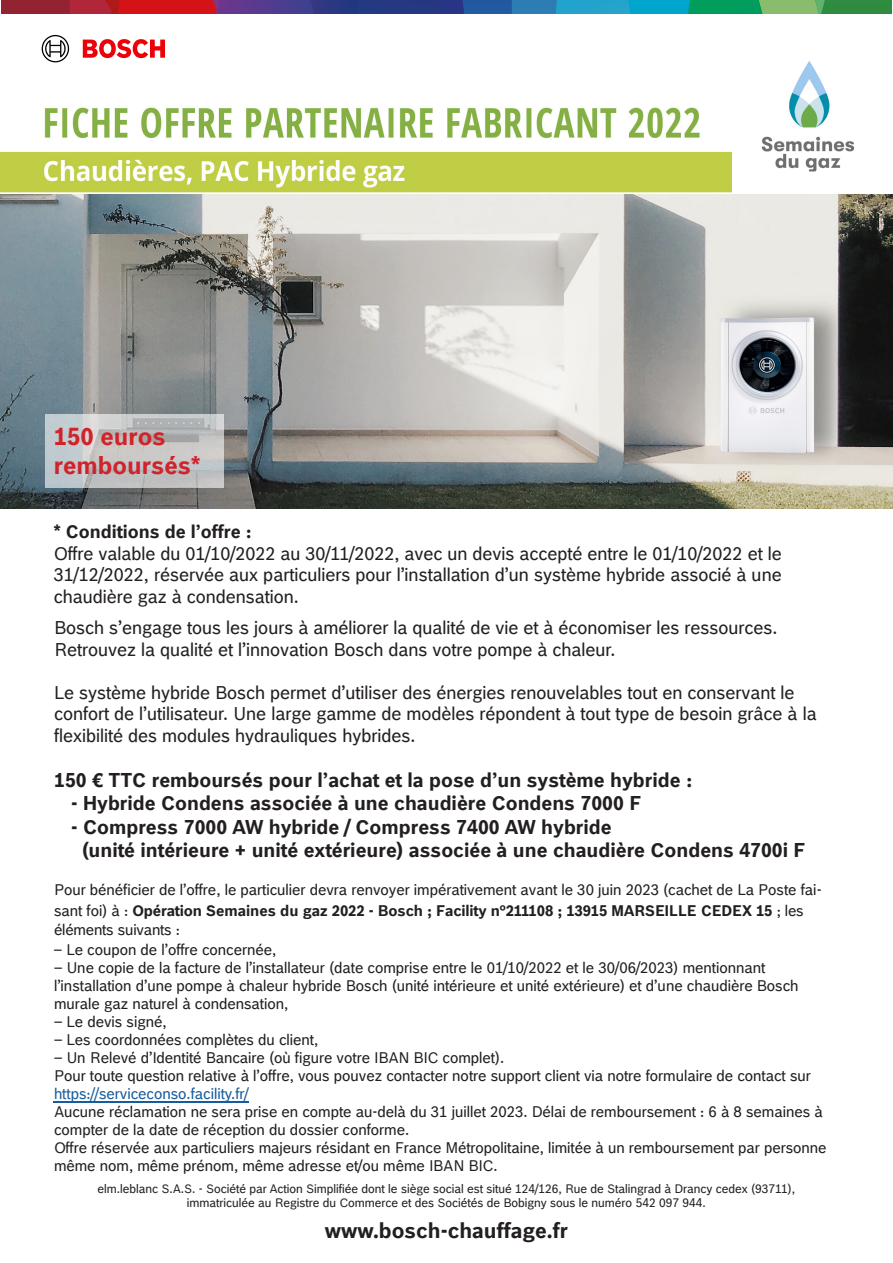
<style>
.page{position:relative;width:893px;height:1263px;background:#fff}
.page>*{position:absolute;margin:0;border:0;box-sizing:border-box;transform-origin:0 0}
.t1{font:700 24px "Bosch Office Sans";color:#d1232a}
.t2{font:700 21px "Bosch Office Sans";color:#231f20}
.t3{font:700 19.5px/23.4px "Bosch Office Sans";color:#231f20}
.t4{font:18px/21.6px "Bosch Office Sans";color:#231f20}
.t5{font:15px/18px "Bosch Office Sans";color:#231f20}
.t6{font:12px "Bosch Office Sans";color:#231f20}
.s1{font-weight:700}
.s2{color:#175d9e}
</style>
<div class="page">
<hr style="left:54px;top:1102px;width:195px;height:1px;background:#175d9e">
<img style="left:0;top:195px;width:893px;height:313px">
<svg style="left:45px;top:414px;width:178px;height:74px;background:#c1c4c5"></svg>
<img style="left:0;top:40px;width:732px;height:153px">
<svg style="left:1px;top:0;width:891px;height:13px;background:#4f5e72"></svg>
<svg style="left:83px;top:39px;width:82px;height:19px"></svg>
<svg style="left:42px;top:35px;width:27px;height:27px"></svg>
<img style="left:761px;top:61px;width:94px;height:111px">
<p class="t1" style="left:54px;top:418px;width:114px">150 euros</p>
<p class="t1" style="left:54px;top:446px;width:148px">remboursés*</p>
<p class="t4" style="left:54px;top:520px;width:729px"><span class="s1">* Conditions de l’offre :<br></span>Offre valable du 01/10/2022 au 30/11/2022, avec un devis accepté entre le 01/10/2022 et le 31/12/2022, réservée aux particuliers pour l’installation d’un système hybride associé à une chaudière gaz à condensation.</p>
<p class="t4" style="left:54px;top:616px;width:725px">Bosch s’engage tous les jours à améliorer la qualité de vie et à économiser les ressources.<br>Retrouvez la qualité et l’innovation Bosch dans votre pompe à chaleur.</p>
<p class="t4" style="left:54px;top:681px;width:764px">Le système hybride Bosch permet d’utiliser des énergies renouvelables tout en conservant le confort de l’utilisateur. Une large gamme de modèles répondent à tout type de besoin grâce à la flexibilité des modules hydrauliques hybrides.</p>
<p class="t3" style="left:54px;top:767px;width:640px">150 € TTC remboursés pour l’achat et la pose d’un système hybride :</p>
<p class="t3" style="left:71px;top:790px;width:572px">- Hybride Condens associée à une chaudière Condens 7000 F</p>
<p class="t3" style="left:82px;top:814px;width:725px;text-indent:-11px">- Compress 7000 AW hybride / Compress 7400 AW hybride<br>(unité intérieure + unité extérieure) associée à une chaudière Condens 4700i F</p>
<p class="t5" style="left:54px;top:879px;width:769px;line-height:20.1px">Pour bénéficier de l’offre, le particulier devra renvoyer impérativement avant le 30 juin 2023 (cachet de La Poste fai&shy;sant foi) à : <span class="s1">Opération Semaines du gaz 2022 - Bosch ; Facility n°211108 ; 13915 MARSEILLE CEDEX 15</span> ; les éléments suivants :</p>
<p class="t5" style="left:54px;top:940px;width:224px">– Le coupon de l’offre concernée,</p>
<p class="t5" style="left:54px;top:958px;width:746px">– Une copie de la facture de l’installateur (date comprise entre le 01/10/2022 et le 30/06/2023) mentionnant l’installation d’une pompe à chaleur hybride Bosch (unité intérieure et unité extérieure) et d’une chaudière Bosch murale gaz naturel à condensation,</p>
<p class="t5" style="left:54px;top:1012px;width:114px">– Le devis signé,</p>
<p class="t5" style="left:54px;top:1030px;width:266px">– Les coordonnées complètes du client,</p>
<p class="t5" style="left:54px;top:1048px;width:774px">– Un Relevé d’Identité Bancaire (où figure votre IBAN BIC complet).<br>Pour toute question relative à l’offre, vous pouvez contacter notre support client via notre formulaire de contact sur <span class="s2">https://serviceconso.facility.fr/<br></span>Aucune réclamation ne sera prise en compte au-delà du 31 juillet 2023. Délai de remboursement : 6 à 8 semaines à compter de la date de réception du dossier conforme.<br>Offre réservée aux particuliers majeurs résidant en France Métropolitaine, limitée à un remboursement par personne même nom, même prénom, même adresse et/ou même IBAN BIC.</p>
<p class="t6" style="left:97px;top:1179px;width:699px">elm.leblanc S.A.S. - Société par Action Simplifiée dont le siège social est situé 124/126, Rue de Stalingrad à Drancy cedex (93711),</p>
<p class="t6" style="left:187px;top:1194px;width:520px">immatriculée au Registre du Commerce et des Sociétés de Bobigny sous le numéro 542 097 944.</p>
<p class="t2" style="left:325px;top:1213px;width:245px">www.bosch-chauffage.fr</p>
</div>
